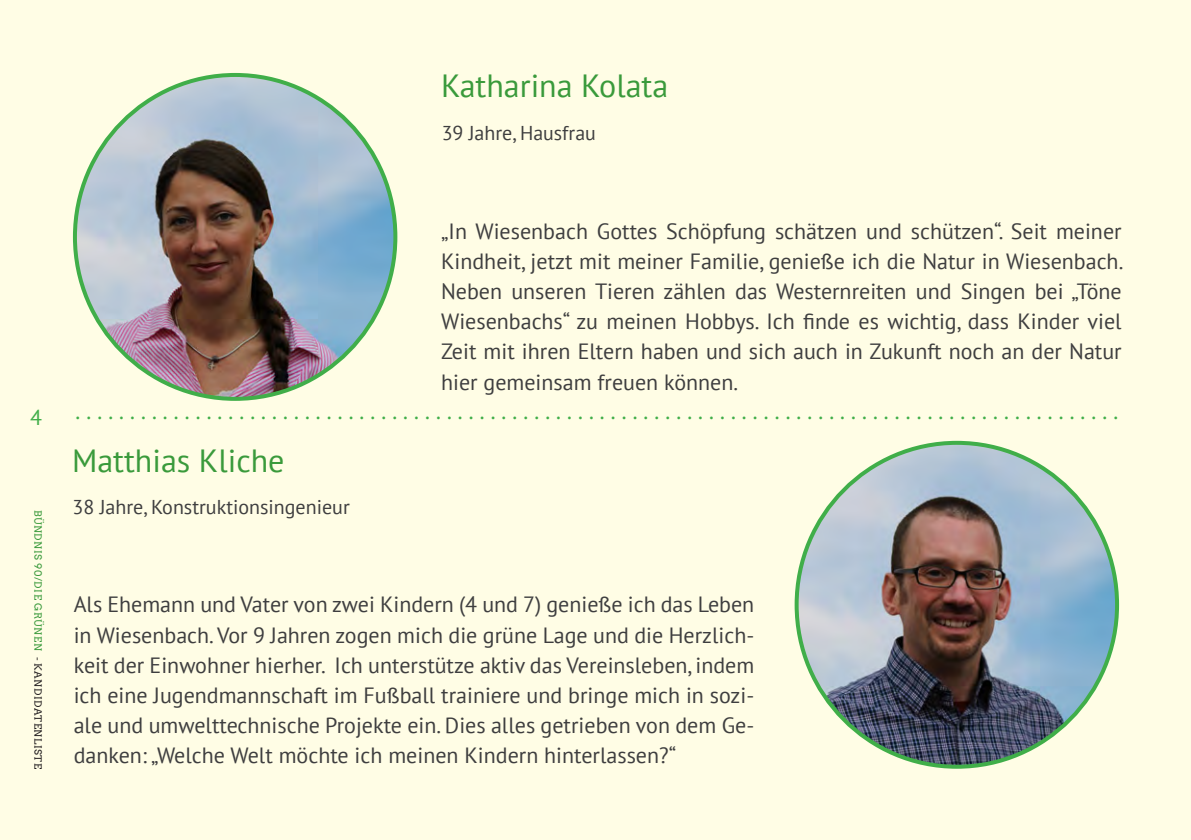
<style>
.page{position:relative;width:1191px;height:840px;background:#fff}
.page>*{position:absolute;margin:0;border:0;box-sizing:border-box;transform-origin:0 0}
.t1{font:32px "PT Sans";color:#3a9a3b}
.t2{font:24px "Minion Pro";color:#40ae49}
.Personen_Fließtext{font:22px/30px "PT Sans";color:#3e3e3f;text-align:justify}
.t3{font:21.2px "PT Sans";color:#40ae49}
.Personen_Information{font:20px "PT Sans";color:#3e3e3f}
.t4{font:10px "Arvo";letter-spacing:.05em;color:#3a9a3b}
.s1{color:#231f20}
</style>
<div class="page">
<div style="left:0;top:0;width:1191px;height:839px;background:#fffde5"></div>
<img style="left:798px;top:445px;width:319px;height:321px">
<img style="left:75px;top:75px;width:320px;height:323px">
<p class="t1" style="left:441px;top:65px;width:229px">Katharina Kolata</p>
<p class="Personen_Information" style="left:442px;top:120px;width:156px">39 Jahre, Hausfrau</p>
<p class="t3" style="left:30px;top:403px;width:13px">4</p>
<p class="t4" style="left:44px;top:509px;width:261px;rotate:90deg">BÜNDNIS 90/DIE GRÜNEN <span class="s1">- KANDIDATENLISTE</span></p>
<p class="Personen_Fließtext" style="left:441px;top:216px;width:684px">„In Wiesenbach Gottes Schöpfung schätzen und schützen“. Seit meiner Kindheit, jetzt mit meiner Familie, genieße ich die Natur in Wiesenbach.<br>Neben unseren Tieren zählen das Westernreiten und Singen bei „Töne Wiesenbachs“ zu meinen Hobbys. Ich finde es wichtig, dass Kinder viel Zeit mit ihren Eltern haben und sich auch in Zukunft noch an der Natur hier gemeinsam freuen können.</p>
<p class="t2" style="left:75px;top:395px;width:1044px">. . . . . . . . . . . . . . . . . . . . . . . . . . . . . . . . . . . . . . . . . . . . . . . . . . . . . . . . . . . . . . . . . . . . . . . . . . . . . . . . . . . . . . . . . . . . . . . .</p>
<p class="t1" style="left:72px;top:439px;width:214px">Matthias Kliche</p>
<p class="Personen_Information" style="left:73px;top:494px;width:279px">38 Jahre, Konstruktionsingenieur</p>
<p class="Personen_Fließtext" style="left:74px;top:589px;width:682px">Als Ehemann und Vater von zwei Kindern (4 und 7) genieße ich das Leben in Wiesenbach. Vor 9 Jahren zogen mich die grüne Lage und die Herzlich&shy;keit der Einwohner hierher. Ich unterstütze aktiv das Vereinsleben, indem ich eine Jugendmannschaft im Fußball trainiere und bringe mich in sozi&shy;ale und umwelttechnische Projekte ein. Dies alles getrieben von dem Ge&shy;danken: „Welche Welt möchte ich meinen Kindern hinterlassen?“</p>
</div>
